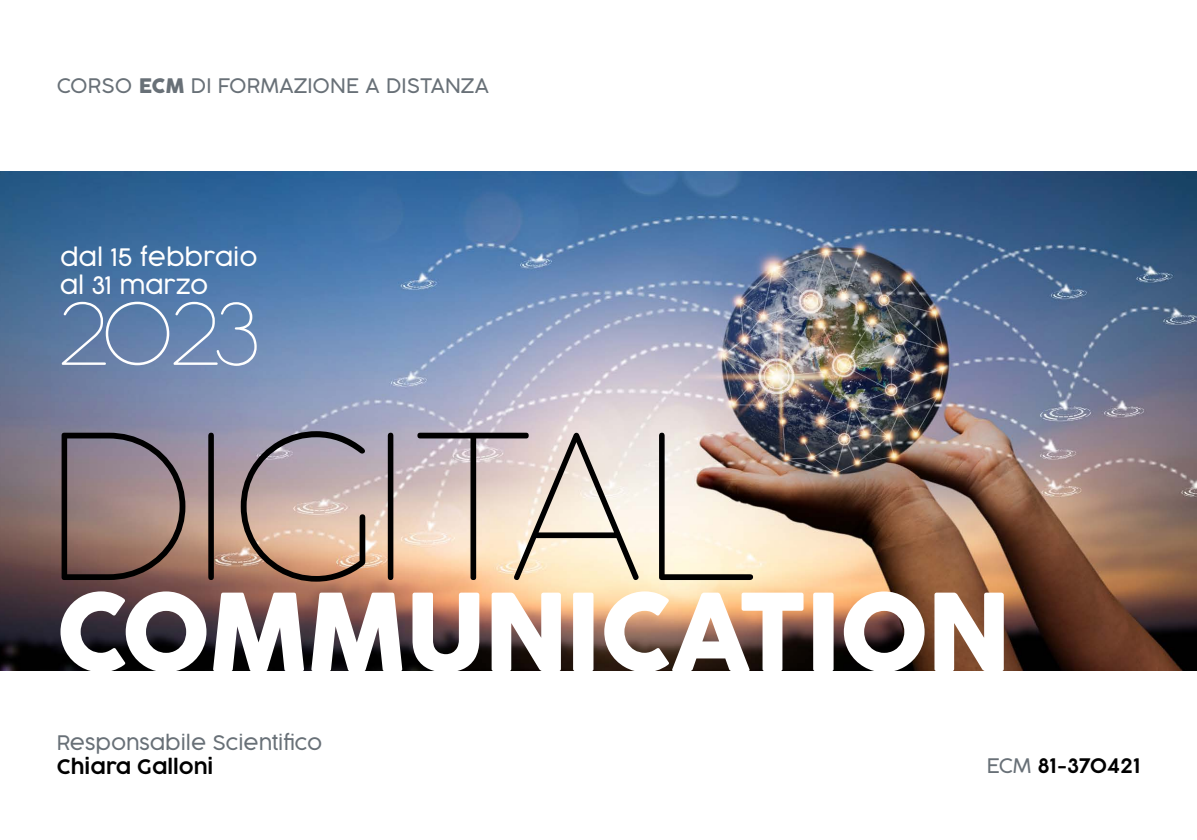
<style>
.page{position:relative;width:1197px;height:840px;background:#fff}
.page>*{position:absolute;margin:0;border:0;box-sizing:border-box;transform-origin:0 0}
.t1{font:100 198px "Cocogoose Pro";letter-spacing:-.03em;color:#000}
.t2{font:105.6px "Cocogoose Pro";letter-spacing:-.03em;color:#fff}
.t3{font:100 84.4px "Cocogoose Pro";color:#fff}
.t4{font:300 24px/28px "Cocogoose Pro";color:#fff}
.t5{font:300 20px "Cocogoose Pro";color:#687077}
.t6{font:300 20px "Cocogoose Pro";color:#000}
.s1{font-weight:400}
.s2{color:#687077}
</style>
<div class="page">
<img style="left:0;top:171px;width:1196px;height:499px">
<hr style="left:0;top:0;width:1px;height:467px;background:#000;opacity:.75">
<p class="t5" style="left:57px;top:72px;width:434px">CORSO <span class="s1">ECM</span> DI FORMAZIONE A DISTANZA</p>
<p class="t4" style="left:60px;top:242px;width:199px">dal 15 febbraio al 31 marzo</p>
<h3 class="t3" style="left:57px;top:279px;width:204px">2023</h3>
<h1 class="t1" style="left:45px;top:378px;width:713px">DIGITAL</h1>
<h2 class="t2" style="left:55px;top:560px;width:956px">COMMUNICATION</h2>
<p class="t5" style="left:57px;top:728px;width:267px">Responsabile Scientifico</p>
<p class="t6" style="left:57px;top:752px;width:158px">Chiara Galloni</p>
<p class="t6" style="left:986px;top:752px;width:155px"><span class="s2">ECM</span> 81-370421</p>
</div>
